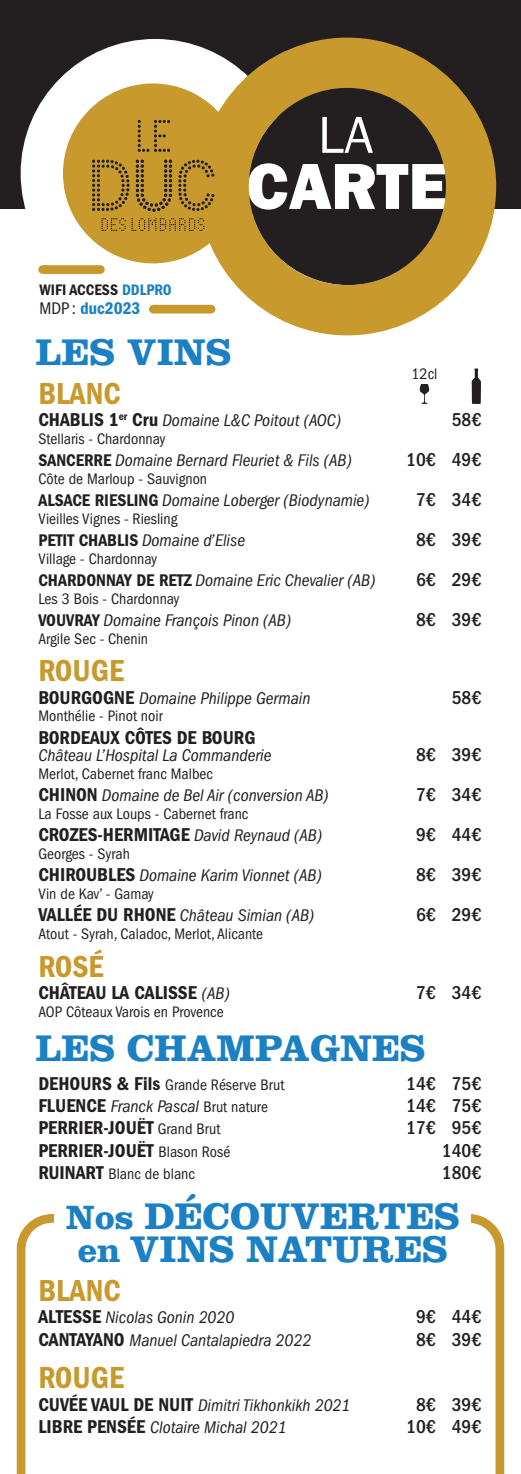
<style>
.page{position:relative;width:521px;height:1474px;background:#fff}
.page>*{position:absolute;margin:0;border:0;box-sizing:border-box;transform-origin:0 0}
.t1{font:65.45px "ITC Franklin Gothic Std Hvy";color:#fff}
.t2{font:52.32px "ITC Franklin Gothic Std";color:#fff}
.t3{font:700 38.5px/33.2px "Clarendon";color:#1b81c4;text-align:center}
.t4{font:31.5px "ITC Franklin Gothic Std Dm Cd";color:#c8992d}
.t5{font:19.25px "ITC Franklin Gothic Std Dm Cd";color:#231f20}
.t6{font:500 condensed 19.25px "ITC Franklin Gothic Std";color:#231f20}
.t7{font:italic condensed 17.5px "ITC Franklin Gothic Std";color:#231f20}
.t8{font:17.5px "ITC Franklin Gothic Std Dm Cd";color:#1b81c4}
.t9{font:condensed 15.75px "ITC Franklin Gothic Std";color:#231f20}
.t10{font:15.75px "ITC Franklin Gothic Std Dm Cd";color:#231f20}
.s1{color:#1b81c4}
.s2{font-family:"ITC Franklin Gothic Std";font-stretch:condensed;color:#231f20}
.s3{font-family:"ITC Franklin Gothic Std Dm Cd";font-style:normal;font-stretch:normal;font-size:19.25px}
.s4{font-family:"ITC Franklin Gothic Std Dm Cd";font-style:normal;font-stretch:normal}
.s5{font-family:"ITC Franklin Gothic Std";font-style:italic;font-stretch:condensed;font-size:17.5px}
.s6{font-family:"ITC Franklin Gothic Std Dm Cd";font-stretch:normal;font-size:19.25px}
.s7{font-style:normal;font-size:15.75px}
.s8{font-family:"ITC Franklin Gothic Std";font-stretch:condensed;font-size:15.75px}
.s9{font-size:35px}
</style>
<div class="page">
<div style="left:0;top:0;width:521px;height:209px;background:#231f20"></div>
<div style="left:21px;top:39px;width:269px;height:269px;background:#fff;border-radius:50%"></div>
<div style="left:63px;top:83px;width:180px;height:180px;background:#c8992d;border-radius:50%"></div>
<svg style="left:198px;top:38px;width:298px;height:297px"></svg>
<svg style="left:101px;top:218px;width:103px;height:13px"></svg>
<svg style="left:138px;top:120px;width:32px;height:32px"></svg>
<svg style="left:92px;top:160px;width:38px;height:51px"></svg>
<svg style="left:136px;top:160px;width:36px;height:52px"></svg>
<svg style="left:178px;top:159px;width:36px;height:52px"></svg>
<svg style="left:17px;top:1214px;width:487px;height:259px"></svg>
<div style="left:55px;top:1199px;width:416px;height:82px;background:#fff"></div>
<svg style="left:472px;top:368px;width:9px;height:36px"></svg>
<svg style="left:419px;top:384px;width:10px;height:20px"></svg>
<div style="left:43px;top:265px;width:57px;height:9px;background:#c8992d"></div>
<div style="left:153px;top:305px;width:58px;height:8px;background:#c8992d"></div>
<h2 class="t2" style="left:318px;top:105px;width:57px">LA</h2>
<h1 class="t1" style="left:246px;top:148px;width:203px">CARTE</h1>
<p class="t10" style="left:39px;top:280px;width:134px">WIFI ACCESS <span class="s1">DDLPRO</span></p>
<p class="t8" style="left:39px;top:298px;width:103px"><span class="s2">MDP :</span> duc2023</p>
<h3 class="t3" style="left:36px;top:334px;width:197px">LES VINS</h3>
<p class="t9" style="left:411px;top:365px;width:27px">12cl</p>
<h3 class="t4" style="left:38px;top:375px;width:84px">BLANC</h3>
<p class="t7" style="left:38px;top:410px;width:304px"><span class="s3">CHABLIS 1</span><sup>er</sup> <span class="s3">Cru</span> Domaine L&amp;C Poitout (AOC)</p>
<p class="t6" style="left:452px;top:409px;width:31px">58€</p>
<p class="t9" style="left:38px;top:429px;width:128px">Stellaris - Chardonnay</p>
<p class="t7" style="left:38px;top:450px;width:315px"><span class="s4">SANCERRE</span> Domaine Bernard Fleuriet &amp; Fils (AB)</p>
<p class="t6" style="left:406px;top:449px;width:77px">10€ 49€</p>
<p class="t9" style="left:38px;top:469px;width:170px">Côte de Marloup - Sauvignon</p>
<p class="t7" style="left:38px;top:490px;width:333px"><span class="s4">ALSACE RIESLING</span> Domaine Loberger (Biodynamie)</p>
<p class="t6" style="left:416px;top:489px;width:67px">7€ 34€</p>
<p class="t9" style="left:38px;top:509px;width:140px">Vieilles Vignes - Riesling</p>
<p class="t7" style="left:38px;top:530px;width:208px"><span class="s4">PETIT CHABLIS</span> Domaine d’Elise</p>
<p class="t6" style="left:416px;top:529px;width:67px">8€ 39€</p>
<p class="t9" style="left:38px;top:549px;width:120px">Village - Chardonnay</p>
<p class="t7" style="left:38px;top:570px;width:338px"><span class="s4">CHARDONNAY DE RETZ</span> Domaine Eric Chevalier (AB)</p>
<p class="t6" style="left:416px;top:569px;width:67px">6€ 29€</p>
<p class="t9" style="left:38px;top:589px;width:142px">Les 3 Bois - Chardonnay</p>
<p class="t7" style="left:38px;top:610px;width:254px"><span class="s4">VOUVRAY</span> Domaine François Pinon (AB)</p>
<p class="t6" style="left:416px;top:609px;width:67px">8€ 39€</p>
<p class="t9" style="left:38px;top:629px;width:111px">Argile Sec - Chenin</p>
<h3 class="t4" style="left:38px;top:653px;width:87px">ROUGE</h3>
<p class="t7" style="left:38px;top:688px;width:273px"><span class="s3">BOURGOGNE</span> Domaine Philippe Germain</p>
<p class="t6" style="left:452px;top:686px;width:31px">58€</p>
<p class="t9" style="left:38px;top:707px;width:126px">Monthélie - Pinot noir</p>
<p class="t5" style="left:38px;top:726px;width:219px">BORDEAUX CÔTES DE BOURG</p>
<p class="t7" style="left:38px;top:745px;width:235px">Château L’Hospital La Commanderie</p>
<p class="t6" style="left:416px;top:744px;width:67px">8€ 39€</p>
<p class="t9" style="left:38px;top:765px;width:176px">Merlot, Cabernet franc Malbec</p>
<p class="t7" style="left:38px;top:785px;width:292px"><span class="s3">CHINON</span> Domaine de Bel Air (conversion AB)</p>
<p class="t6" style="left:416px;top:784px;width:67px">7€ 34€</p>
<p class="t9" style="left:38px;top:804px;width:211px">La Fosse aux Loups - Cabernet franc</p>
<p class="t5" style="left:38px;top:824px;width:285px">CROZES-HERMITAGE <span class="s5">David Reynaud (AB)</span></p>
<p class="t6" style="left:416px;top:824px;width:67px">9€ 44€</p>
<p class="t9" style="left:38px;top:844px;width:93px">Georges - Syrah</p>
<p class="t7" style="left:38px;top:865px;width:285px"><span class="s3">CHIROUBLES</span> Domaine Karim Vionnet (AB)</p>
<p class="t6" style="left:416px;top:864px;width:67px">8€ 39€</p>
<p class="t9" style="left:38px;top:884px;width:117px">Vin de Kav’ - Gamay</p>
<p class="t7" style="left:38px;top:905px;width:277px"><span class="s3">VALLÉE DU RHONE</span> Château Simian (AB)</p>
<p class="t6" style="left:416px;top:904px;width:67px">6€ 29€</p>
<p class="t9" style="left:38px;top:924px;width:226px">Atout - Syrah, Caladoc, Merlot, Alicante</p>
<h3 class="t4" style="left:38px;top:948px;width:67px">ROSÉ</h3>
<p class="t5" style="left:38px;top:981px;width:193px">CHÂTEAU LA CALISSE <span class="s5">(AB)</span></p>
<p class="t6" style="left:416px;top:981px;width:67px">7€ 34€</p>
<p class="t9" style="left:38px;top:1002px;width:187px">AOP Côteaux Varois en Provence</p>
<h3 class="t3" style="left:36px;top:1030px;width:391px">LES CHAMPAGNES</h3>
<p class="t9" style="left:38px;top:1075px;width:247px"><span class="s6">DEHOURS &amp; Fils</span> Grande Réserve Brut</p>
<p class="t6" style="left:406px;top:1072px;width:77px">14€ 75€</p>
<p class="t7" style="left:38px;top:1096px;width:231px"><span class="s3">FLUENCE</span> Franck Pascal <span class="s7">Brut nature</span></p>
<p class="t6" style="left:406px;top:1094px;width:77px">14€ 75€</p>
<p class="t5" style="left:38px;top:1117px;width:183px">PERRIER-JOUËT <span class="s8">Grand Brut</span></p>
<p class="t6" style="left:406px;top:1117px;width:77px">17€ 95€</p>
<p class="t5" style="left:38px;top:1139px;width:193px">PERRIER-JOUËT <span class="s8">Blason Rosé</span></p>
<p class="t6" style="left:442px;top:1139px;width:41px">140€</p>
<p class="t9" style="left:38px;top:1165px;width:158px"><span class="s6">RUINART</span> Blanc de blanc</p>
<p class="t6" style="left:442px;top:1162px;width:41px">180€</p>
<h3 class="t3" style="left:66px;top:1198px;width:395px"><span class="s9">Nos</span> DÉCOUVERTES <span class="s9">en</span> VINS NATURES</h3>
<h3 class="t4" style="left:38px;top:1272px;width:84px">BLANC</h3>
<p class="t7" style="left:38px;top:1307px;width:197px"><span class="s3">ALTESSE</span> Nicolas Gonin 2020</p>
<p class="t6" style="left:416px;top:1305px;width:67px">9€ 44€</p>
<p class="t7" style="left:38px;top:1329px;width:274px"><span class="s3">CANTAYANO</span> Manuel Cantalapiedra 2022</p>
<p class="t6" style="left:416px;top:1328px;width:67px">8€ 39€</p>
<h3 class="t4" style="left:38px;top:1359px;width:87px">ROUGE</h3>
<p class="t7" style="left:38px;top:1395px;width:313px"><span class="s3">CUVÉE VAUL DE NUIT</span> Dimitri Tikhonkikh 2021</p>
<p class="t6" style="left:416px;top:1393px;width:67px">8€ 39€</p>
<p class="t7" style="left:38px;top:1417px;width:250px"><span class="s3">LIBRE PENSÉE</span> Clotaire Michal 2021</p>
<p class="t6" style="left:406px;top:1415px;width:77px">10€ 49€</p>
</div>
